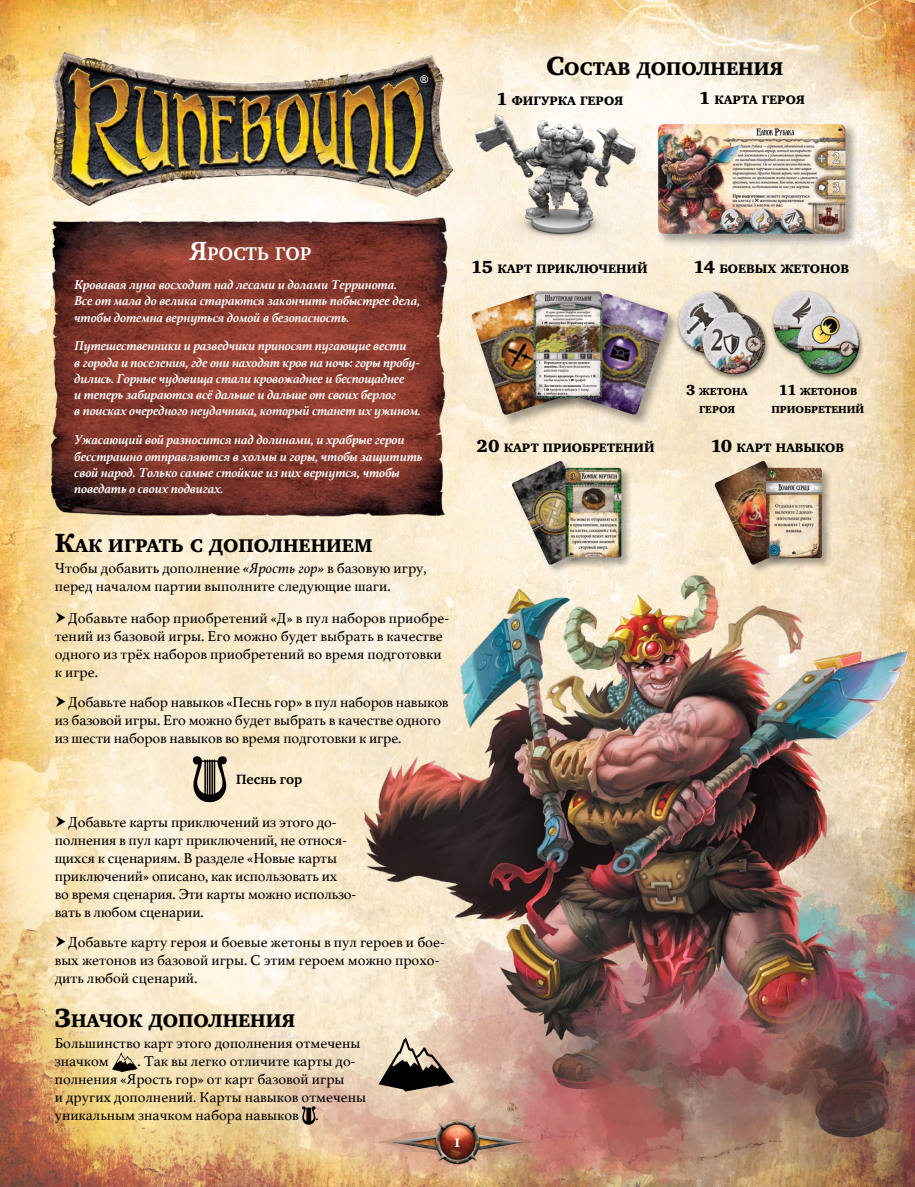
<style>
.page{position:relative;width:915px;height:1187px;background:#fff}
.page>*{position:absolute;margin:0;border:0;box-sizing:border-box;transform-origin:0 0}
.t1{font:18.9px "Charter Black C";color:#000}
.t2{font:700 18.9px "Charter C";letter-spacing:.005em;color:#fff}
.t3{font:700 18px "Athelas";color:#fff}
.t4{font:15px/18px "Athelas";color:#000}
.t5{font:700 13.8px "Charter C";color:#000}
.t6{font:italic 700 13.5px/16.2px "Athelas";letter-spacing:-.005em;color:#fff}
.t7{font:12.6px "Charter Black C";color:#000}
.t8{font:10.5px/18px "Charter Black C";color:#000;text-align:center}
.t9{font:10.5px "Arial";color:#fff}
.s1{font-size:27px}
.s2{font-size:18px}
.s3{font-size:15px}
.s4{font-style:italic}
</style>
<div class="page">
<img style="left:0;top:0;width:914px;height:1186px">
<img style="left:274px;top:459px;width:640px;height:727px">
<img style="left:346px;top:1096px;width:222px;height:90px">
<svg style="left:112px;top:1052px;width:26px;height:20px"></svg>
<svg style="left:302px;top:1105px;width:14px;height:19px"></svg>
<svg style="left:193px;top:755px;width:34px;height:47px"></svg>
<hr style="left:209px;top:760px;width:1px;height:34px;background:#000">
<hr style="left:211px;top:760px;width:2px;height:34px;background:#000">
<hr style="left:214px;top:760px;width:1px;height:34px;background:#000">
<hr style="left:207px;top:760px;width:1px;height:34px;background:#000">
<hr style="left:204px;top:760px;width:2px;height:34px;background:#000">
<svg style="left:378px;top:1037px;width:76px;height:54px;background:#8d8070"></svg>
<img style="left:53px;top:53px;width:399px;height:152px">
<img style="left:37px;top:217px;width:411px;height:418px">
<div style="left:470px;top:292px;width:110px;height:136px;background:#000;opacity:.35"></div>
<img style="left:470px;top:294px;width:98px;height:122px">
<div style="left:570px;top:292px;width:111px;height:136px;background:#000;opacity:.35"></div>
<img style="left:571px;top:294px;width:98px;height:121px">
<div style="left:531px;top:290px;width:84px;height:122px;background:#000;opacity:.35"></div>
<img style="left:533px;top:291px;width:69px;height:107px">
<div style="left:656px;top:123px;width:202px;height:124px;background:#000;opacity:.35"></div>
<img style="left:658px;top:124px;width:187px;height:110px">
<div style="left:510px;top:460px;width:99px;height:115px;background:#000;opacity:.33"></div>
<img style="left:511px;top:461px;width:88px;height:104px">
<div style="left:564px;top:466px;width:68px;height:103px;background:#000;opacity:.33"></div>
<img style="left:565px;top:468px;width:56px;height:90px">
<div style="left:713px;top:460px;width:99px;height:115px;background:#000;opacity:.33"></div>
<img style="left:713px;top:461px;width:89px;height:104px">
<div style="left:764px;top:466px;width:68px;height:103px;background:#000;opacity:.33"></div>
<img style="left:765px;top:468px;width:56px;height:90px">
<div style="left:769px;top:289px;width:71px;height:71px;background:#f5e7ce"></div>
<svg style="left:778px;top:291px;width:57px;height:11px"></svg>
<svg style="left:771px;top:302px;width:65px;height:53px"></svg>
<div style="left:793px;top:310px;width:71px;height:71px;background:#000;opacity:.5"></div>
<svg style="left:795px;top:311px;width:65px;height:12px"></svg>
<img style="left:795px;top:323px;width:65px;height:53px">
<div style="left:675px;top:289px;width:70px;height:71px;background:#f9ebd2"></div>
<svg style="left:685px;top:291px;width:57px;height:11px"></svg>
<svg style="left:676px;top:302px;width:66px;height:53px"></svg>
<div style="left:699px;top:310px;width:70px;height:71px;background:#000;opacity:.5"></div>
<svg style="left:700px;top:311px;width:66px;height:12px"></svg>
<img style="left:700px;top:323px;width:66px;height:53px">
<img style="left:473px;top:84px;width:173px;height:173px">
<svg style="left:56px;top:611px;width:9px;height:11px"></svg>
<svg style="left:56px;top:695px;width:9px;height:11px"></svg>
<svg style="left:56px;top:815px;width:9px;height:11px"></svg>
<svg style="left:56px;top:935px;width:9px;height:11px"></svg>
<p class="t9" style="left:420px;top:72px;width:9px">®</p>
<p class="t1" style="left:546px;top:58px;width:239px"><span class="s1">С</span>остав дополнения</p>
<p class="t7" style="left:496px;top:93px;width:129px"><span class="s2">1</span> фигурка героя</p>
<p class="t7" style="left:698px;top:93px;width:108px"><span class="s2">1</span> карта героя</p>
<p class="t2" style="left:189px;top:243px;width:123px"><span class="s1">Я</span>рость гор</p>
<p class="t6" style="left:75px;top:276px;width:347px">Кровавая луна восходит над лесами и долами Терринота.<br>Все от мала до велика стараются закончить побыстрее дела, чтобы дотемна вернуться домой в безопасность.</p>
<p class="t6" style="left:75px;top:337px;width:348px">Путешественники и разведчики приносят пугающие вести<br>в города и поселения, где они находят кров на ночь: горы пробу&shy;дились. Горные чудовища стали кровожаднее и беспощаднее<br>и теперь забираются всё дальше и дальше от своих берлог<br>в поисках очередного неудачника, который станет их ужином.</p>
<p class="t6" style="left:75px;top:431px;width:349px">Ужасающий вой разносится над долинами, и храбрые герои бесстрашно отправляются в холмы и горы, чтобы защитить свой народ. Только самые стойкие из них вернутся, чтобы поведать о своих подвигах.</p>
<p class="t7" style="left:470px;top:261px;width:178px"><span class="s2">15</span> карт приключений</p>
<p class="t7" style="left:693px;top:261px;width:157px"><span class="s2">14</span> боевых жетонов</p>
<p class="t8" style="left:686px;top:382px;width:63px"><span class="s3">3</span> жетона героя</p>
<p class="t8" style="left:771px;top:382px;width:94px"><span class="s3">11</span> жетонов приобретений</p>
<p class="t7" style="left:476px;top:440px;width:179px"><span class="s2">20</span> карт приобретений</p>
<p class="t7" style="left:710px;top:440px;width:135px"><span class="s2">10</span> карт навыков</p>
<p class="t1" style="left:55px;top:535px;width:319px"><span class="s1">К</span>ак играть с дополнением</p>
<p class="t4" style="left:55px;top:558px;width:373px">Чтобы добавить дополнение <span class="s4">«Ярость гор»</span> в базовую игру, перед началом партии выполните следующие шаги.</p>
<p class="t4" style="left:55px;top:608px;width:395px;text-indent:14px">Добавьте набор приобретений «Д» в пул наборов приобре&shy;тений из базовой игры. Его можно будет выбрать в качестве одного из трёх наборов приобретений во время подготовки к игре.</p>
<p class="t4" style="left:55px;top:692px;width:395px;text-indent:14px">Добавьте набор навыков «Песнь гор» в пул наборов навыков из базовой игры. Его можно будет выбрать в качестве одного из шести наборов навыков во время подготовки к игре.</p>
<p class="t5" style="left:236px;top:771px;width:68px">Песнь гор</p>
<p class="t4" style="left:55px;top:812px;width:303px;text-indent:14px">Добавьте карты приключений из этого до&shy;полнения в пул карт приключений, не относя&shy;щихся к сценариям. В разделе «Новые карты приключений» описано, как использовать их<br>во время сценария. Эти карты можно использо&shy;вать в любом сценарии.</p>
<p class="t4" style="left:55px;top:932px;width:391px;text-indent:14px">Добавьте карту героя и боевые жетоны в пул героев и бое&shy;вых жетонов из базовой игры. С этим героем можно прохо&shy;дить любой сценарий.</p>
<p class="t1" style="left:55px;top:1010px;width:242px"><span class="s1">З</span>начок дополнения</p>
<p class="t4" style="left:55px;top:1033px;width:307px">Большинство карт этого дополнения отмечены значком</p>
<p class="t4" style="left:55px;top:1051px;width:313px;text-indent:83px">. Так вы легко отличите карты до&shy;полнения «Ярость гор» от карт базовой игры<br>и других дополнений. Карты навыков отмечены уникальным значком набора навыков .</p>
<p class="t3" style="left:454px;top:1125px;width:7px">1</p>
</div>
